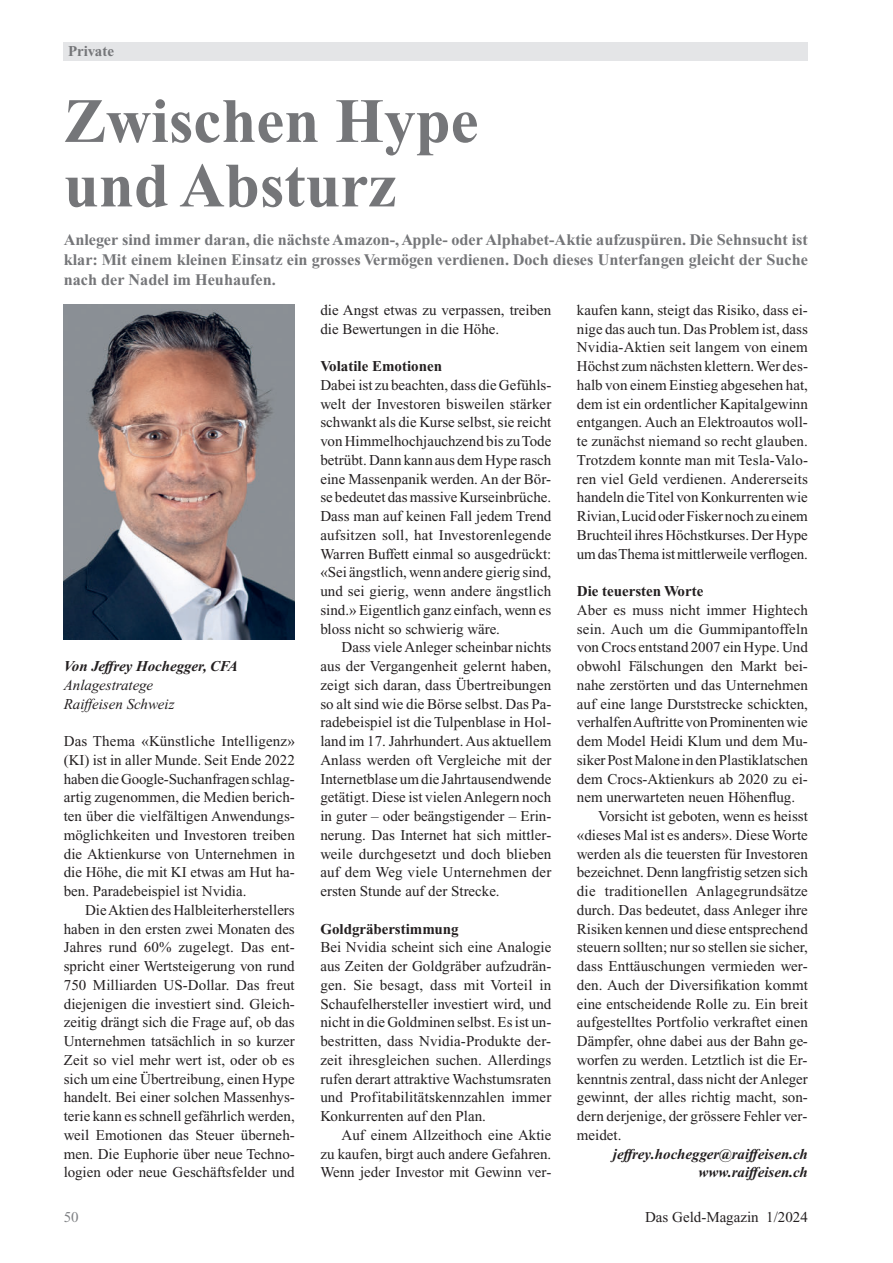
<style>
.page{position:relative;width:893px;height:1263px;background:#fff}
.page>*{position:absolute;margin:0;border:0;box-sizing:border-box;transform-origin:0 0}
.t1{font:700 63px/64.5px "Times New Roman PS Std";color:#757679}
.t2{font:700 16.2px/20.2px "Times New Roman PS Std";color:#757679;text-align:justify}
.t3{font:15px/18.8px "Times New Roman PS Std";color:#231f20;text-align:justify}
.t4{font:italic 700 15px/18.8px "Times New Roman PS Std";color:#231f20;text-align:right}
.t5{font:700 15px "Times New Roman PS Std";color:#231f20}
.t6{font:italic 15px/18.8px "Times New Roman PS Std";color:#231f20}
.t7{font:700 15px "Times New Roman PS Std";color:#757679}
.t8{font:15px "Times New Roman PS Std";color:#808285}
</style>
<div class="page">
<div style="left:64px;top:43px;width:744px;height:18px;background:#e4e5e7"></div>
<img style="left:64px;top:304px;width:231px;height:335px">
<p class="t7" style="left:68px;top:46px;width:48px">Private</p>
<h1 class="t1" style="left:64px;top:96px;width:416px">Zwischen Hype und Absturz</h1>
<p class="t2" style="left:64px;top:231px;width:746px">Anleger sind immer daran, die nächste Amazon-, Apple- oder Alphabet-Aktie aufzuspüren. Die Sehnsucht ist klar: Mit einem kleinen Einsatz ein grosses Vermögen verdienen. Doch dieses Unterfangen gleicht der Suche nach der Nadel im Heuhaufen.</p>
<p class="t4" style="left:64px;top:658px;width:175px">Von Jeffrey Hochegger, CFA</p>
<p class="t6" style="left:64px;top:677px;width:112px">Anlagestratege<br>Raiffeisen Schweiz</p>
<p class="t3" style="left:64px;top:733px;width:233px">Das Thema «Künstliche Intelligenz» (KI) ist in aller Munde. Seit Ende 2022 haben die Google-Suchanfragen schlag&shy;artig zugenommen, die Medien berich&shy;ten über die vielfältigen Anwendungs&shy;möglichkeiten und Investoren treiben die Aktienkurse von Unternehmen in die Höhe, die mit KI etwas am Hut ha&shy;ben. Paradebeispiel ist Nvidia.</p>
<p class="t3" style="left:64px;top:902px;width:233px;text-indent:21px">Die Aktien des Halbleiterherstellers haben in den ersten zwei Monaten des Jahres rund 60% zugelegt. Das ent&shy;spricht einer Wertsteigerung von rund 750 Milliarden US-Dollar. Das freut diejenigen die investiert sind. Gleich&shy;zeitig drängt sich die Frage auf, ob das Unternehmen tatsächlich in so kurzer Zeit so viel mehr wert ist, oder ob es sich um eine Übertreibung, einen Hype handelt. Bei einer solchen Massenhys&shy;terie kann es schnell gefährlich werden, weil Emotionen das Steuer überneh&shy;men. Die Euphorie über neue Techno&shy;logien oder neue Geschäftsfelder und</p>
<p class="t3" style="left:320px;top:302px;width:233px">die Angst etwas zu verpassen, treiben die Bewertungen in die Höhe.</p>
<p class="t5" style="left:320px;top:361px;width:123px">Volatile Emotionen</p>
<p class="t3" style="left:320px;top:377px;width:233px">Dabei ist zu beachten, dass die Gefühls&shy;welt der Investoren bisweilen stärker schwankt als die Kurse selbst, sie reicht von Himmelhochjauchzend bis zu Tode betrübt. Dann kann aus dem Hype rasch eine Massenpanik werden. An der Bör&shy;se bedeutet das massive Kurseinbrüche.<br>Dass man auf keinen Fall jedem Trend aufsitzen soll, hat Investorenlegende Warren Buffett einmal so ausgedrückt: «Sei ängstlich, wenn andere gierig sind, und sei gierig, wenn andere ängstlich sind.» Eigentlich ganz einfach, wenn es bloss nicht so schwierig wäre.</p>
<p class="t3" style="left:320px;top:639px;width:233px;text-indent:21px">Dass viele Anleger scheinbar nichts aus der Vergangenheit gelernt haben, zeigt sich daran, dass Übertreibungen so alt sind wie die Börse selbst. Das Pa&shy;radebeispiel ist die Tulpenblase in Hol&shy;land im 17. Jahrhundert. Aus aktuellem Anlass werden oft Vergleiche mit der Internetblase um die Jahrtausendwende getätigt. Diese ist vielen Anlegern noch in guter – oder beängstigender – Erin&shy;nerung. Das Internet hat sich mittler&shy;weile durchgesetzt und doch blieben auf dem Weg viele Unternehmen der ersten Stunde auf der Strecke.</p>
<p class="t5" style="left:320px;top:924px;width:140px">Goldgräberstimmung</p>
<p class="t3" style="left:320px;top:939px;width:233px">Bei Nvidia scheint sich eine Analogie aus Zeiten der Goldgräber aufzudrän&shy;gen. Sie besagt, dass mit Vorteil in Schaufelhersteller investiert wird, und nicht in die Goldminen selbst. Es ist un&shy;bestritten, dass Nvidia-Produkte der&shy;zeit ihresgleichen suchen. Allerdings rufen derart attraktive Wachstumsraten und Profitabilitätskennzahlen immer Konkurrenten auf den Plan.</p>
<p class="t3" style="left:320px;top:1127px;width:233px;text-indent:21px">Auf einem Allzeithoch eine Aktie zu kaufen, birgt auch andere Gefahren.<br>Wenn jeder Investor mit Gewinn ver-</p>
<p class="t3" style="left:577px;top:302px;width:233px">kaufen kann, steigt das Risiko, dass ei&shy;nige das auch tun. Das Problem ist, dass Nvidia-Aktien seit langem von einem Höchst zum nächsten klettern. Wer des&shy;halb von einem Einstieg abgesehen hat, dem ist ein ordentlicher Kapitalgewinn entgangen. Auch an Elektroautos woll&shy;te zunächst niemand so recht glauben.<br>Trotzdem konnte man mit Tesla-Valo&shy;ren viel Geld verdienen. Andererseits handeln die Titel von Konkurrenten wie Rivian, Lucid oder Fisker noch zu einem Bruchteil ihres Höchstkurses. Der Hype um das Thema ist mittlerweile verflogen.</p>
<p class="t5" style="left:577px;top:586px;width:128px">Die teuersten Worte</p>
<p class="t3" style="left:577px;top:602px;width:233px">Aber es muss nicht immer Hightech</p>
<p class="t3" style="left:577px;top:621px;width:233px">sein. Auch um die Gummipantoffeln</p>
<p class="t3" style="left:577px;top:639px;width:233px">von Crocs entstand 2007 ein Hype. Und</p>
<p class="t3" style="left:577px;top:658px;width:233px">obwohl Fälschungen den Markt bei-</p>
<p class="t3" style="left:577px;top:677px;width:233px">nahe zerstörten und das Unternehmen</p>
<p class="t3" style="left:577px;top:696px;width:233px">auf eine lange Durststrecke schickten,</p>
<p class="t3" style="left:577px;top:714px;width:233px">verhalfen Auftritte von Prominenten wie</p>
<p class="t3" style="left:577px;top:733px;width:233px">dem Model Heidi Klum und dem Mu-</p>
<p class="t3" style="left:577px;top:752px;width:233px">siker Post Malone in den Plastiklatschen</p>
<p class="t3" style="left:577px;top:771px;width:233px">dem Crocs-Aktienkurs ab 2020 zu ei-</p>
<p class="t3" style="left:577px;top:789px;width:220px">nem unerwarteten neuen Höhenflug.</p>
<p class="t3" style="left:598px;top:808px;width:211px">Vorsicht ist geboten, wenn es heisst</p>
<p class="t3" style="left:577px;top:827px;width:233px">«dieses Mal ist es anders». Diese Worte</p>
<p class="t3" style="left:577px;top:846px;width:233px">werden als die teuersten für Investoren</p>
<p class="t3" style="left:577px;top:864px;width:233px">bezeichnet. Denn langfristig setzen sich</p>
<p class="t3" style="left:577px;top:883px;width:233px">die traditionellen Anlagegrundsätze</p>
<p class="t3" style="left:577px;top:902px;width:233px">durch. Das bedeutet, dass Anleger ihre</p>
<p class="t3" style="left:577px;top:921px;width:233px">Risiken kennen und diese entsprechend</p>
<p class="t3" style="left:577px;top:939px;width:233px">steuern sollten; nur so stellen sie sicher,</p>
<p class="t3" style="left:577px;top:958px;width:232px">dass Enttäuschungen vermieden wer-</p>
<p class="t3" style="left:577px;top:977px;width:233px">den. Auch der Diversifikation kommt</p>
<p class="t3" style="left:577px;top:996px;width:233px">eine entscheidende Rolle zu. Ein breit</p>
<p class="t3" style="left:577px;top:1014px;width:233px">aufgestelltes Portfolio verkraftet einen</p>
<p class="t3" style="left:577px;top:1033px;width:233px">Dämpfer, ohne dabei aus der Bahn ge-</p>
<p class="t3" style="left:577px;top:1052px;width:232px">worfen zu werden. Letztlich ist die Er-</p>
<p class="t3" style="left:577px;top:1071px;width:233px">kenntnis zentral, dass nicht der Anleger</p>
<p class="t3" style="left:577px;top:1089px;width:233px">gewinnt, der alles richtig macht, son-</p>
<p class="t3" style="left:577px;top:1108px;width:232px">dern derjenige, der grössere Fehler ver-</p>
<p class="t3" style="left:577px;top:1127px;width:46px">meidet.</p>
<p class="t4" style="left:613px;top:1146px;width:197px">jeffrey.hochegger@raiffeisen.ch www.raiffeisen.ch</p>
<p class="t8" style="left:64px;top:1212px;width:16px">50</p>
<p class="t3" style="left:645px;top:1209px;width:164px">Das Geld-Magazin 1/2024</p>
</div>
